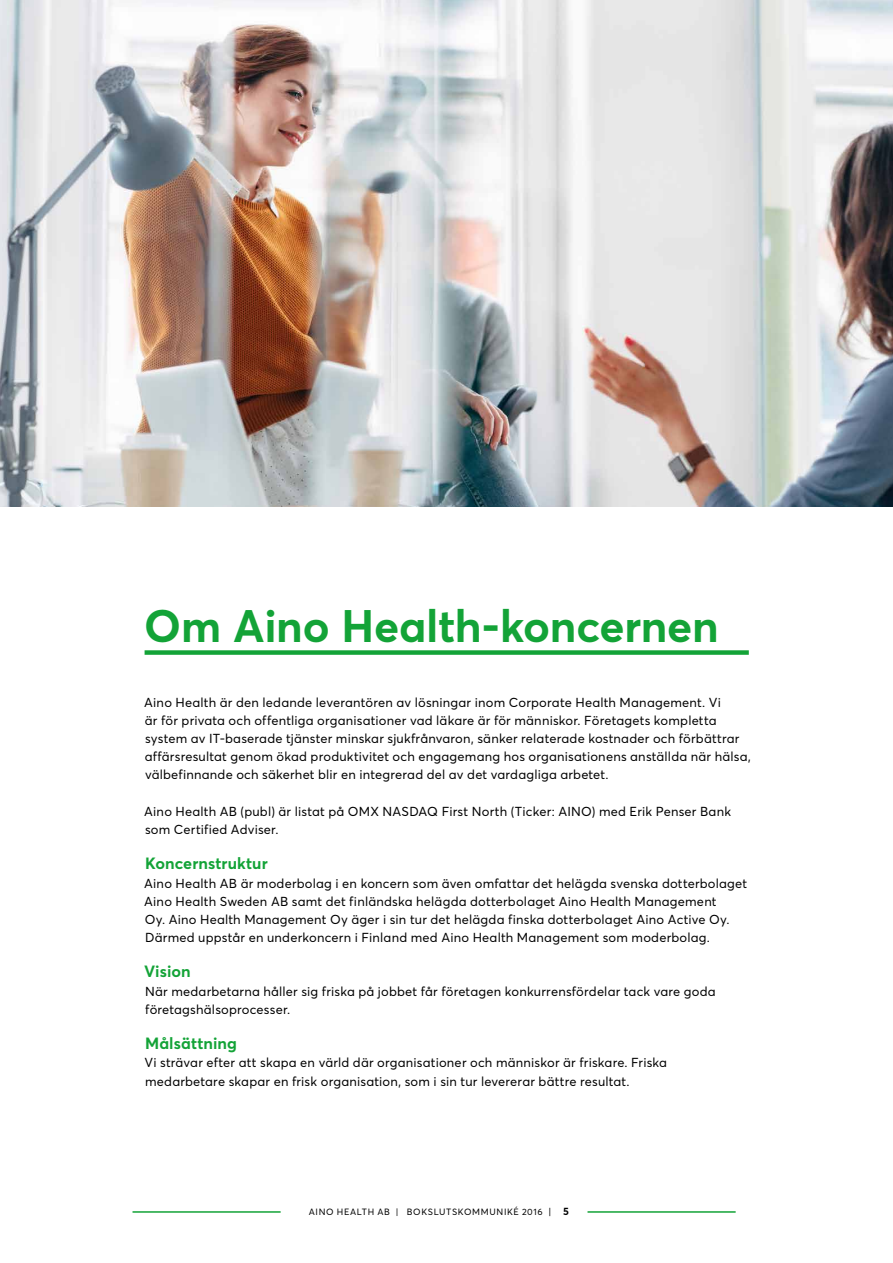
<style>
.page{position:relative;width:893px;height:1263px;background:#fff}
.page>*{position:absolute;margin:0;border:0;box-sizing:border-box;transform-origin:0 0}
.t1{font:700 45px "Averta Std";letter-spacing:-.005em;color:#13a337}
.t2{font:700 16.2px "Averta Std";letter-spacing:.005em;color:#13a337}
.t3{font:12.9px/18.1px "Averta Std";letter-spacing:.015em;color:#000}
.t4{font:9px "Averta Std";letter-spacing:.07em;color:#000}
.s1{font-size:9.75px}
.s2{font-weight:700;font-size:10.5px}
</style>
<div class="page">
<div style="left:145px;top:650px;width:604px;height:5px;background:#13a337"></div>
<img style="left:0;top:0;width:893px;height:507px">
<hr style="left:133px;top:1211px;width:148px;height:2px;background:#13a337">
<hr style="left:587px;top:1211px;width:149px;height:2px;background:#13a337">
<h1 class="t1" style="left:144px;top:597px;width:576px">Om Aino Health-koncernen</h1>
<p class="t3" style="left:144px;top:693px;width:608px">Aino Health är den ledande leverantören av lösningar inom Corporate Health Management. Vi<br>är för privata och offentliga organisationer vad läkare är för människor. Företagets kompletta system av IT-baserade tjänster minskar sjukfrånvaron, sänker relaterade kostnader och förbättrar affärsresultat genom ökad produktivitet och engagemang hos organisationens anställda när hälsa, välbefinnande och säkerhet blir en integrerad del av det vardagliga arbetet.</p>
<p class="t3" style="left:144px;top:802px;width:588px">Aino Health AB (publ) är listat på OMX NASDAQ First North (Ticker: AINO) med Erik Penser Bank som Certified Adviser.</p>
<p class="t2" style="left:145px;top:853px;width:124px">Koncernstruktur</p>
<p class="t3" style="left:144px;top:874px;width:604px">Aino Health AB är moderbolag i en koncern som även omfattar det helägda svenska dotterbolaget Aino Health Sweden AB samt det finländska helägda dotterbolaget Aino Health Management<br>Oy. Aino Health Management Oy äger i sin tur det helägda finska dotterbolaget Aino Active Oy.<br>Därmed uppstår en underkoncern i Finland med Aino Health Management som moderbolag.</p>
<p class="t2" style="left:144px;top:961px;width:48px">Vision</p>
<p class="t3" style="left:145px;top:982px;width:572px">När medarbetarna håller sig friska på jobbet får företagen konkurrensfördelar tack vare goda företagshälsoprocesser.</p>
<p class="t2" style="left:145px;top:1033px;width:93px">Målsättning</p>
<p class="t3" style="left:144px;top:1054px;width:524px">Vi strävar efter att skapa en värld där organisationer och människor är friskare. Friska medarbetare skapar en frisk organisation, som i sin tur levererar bättre resultat.</p>
<p class="t4" style="left:309px;top:1206px;width:261px">AINO HEALTH AB | BOKSLUTSKOMMUNIKÉ 2016 <span class="s1">|</span> <span class="s2">5</span></p>
</div>
